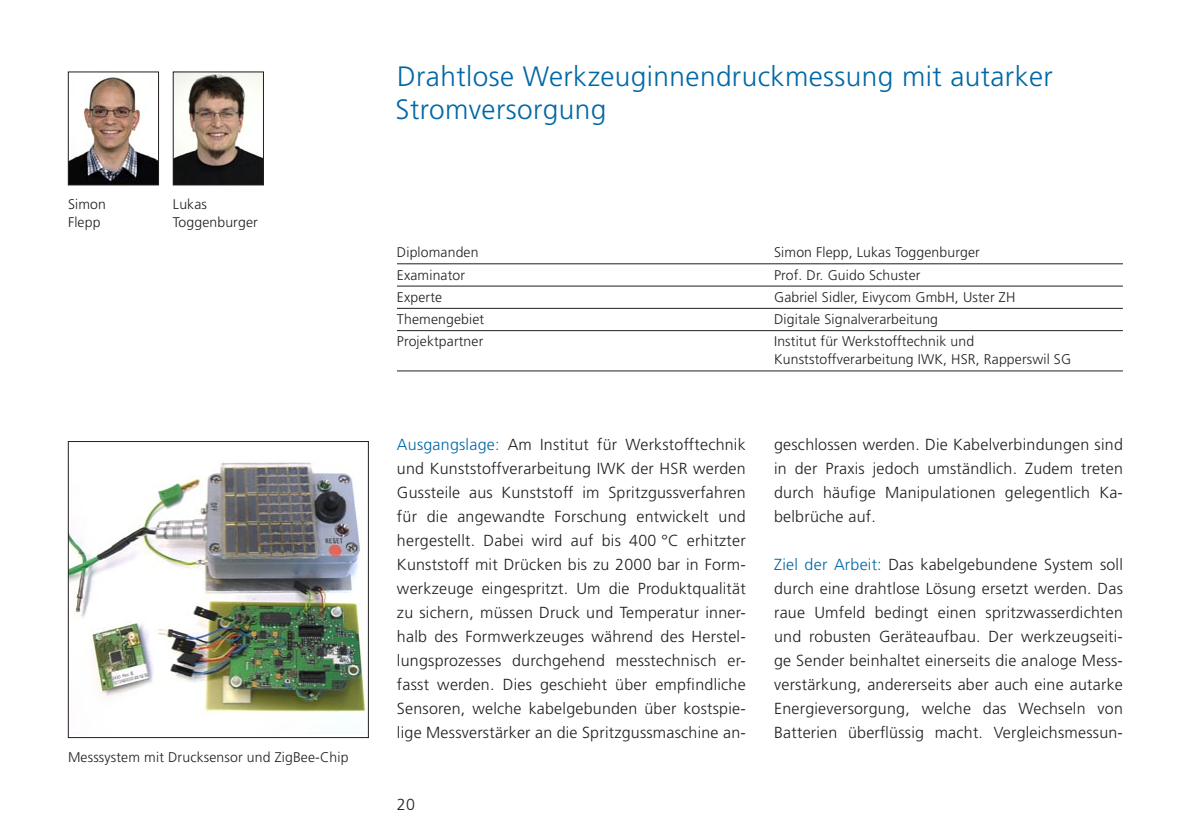
<style>
.page{position:relative;width:1191px;height:840px;background:#fff}
.page>*{position:absolute;margin:0;border:0;box-sizing:border-box;transform-origin:0 0}
.t1{font:300 28px/32.6px "Frutiger";letter-spacing:.015em;color:#0068a5}
.t2{font:300 16px/24px "Frutiger";letter-spacing:.015em;color:#231f20;text-align:justify}
.t3{font:300 14px/18px "Frutiger";letter-spacing:.01em;color:#231f20}
.s1{color:#0068a5}
</style>
<div class="page">
<img style="left:70px;top:462px;width:296px;height:251px">
<div style="left:68px;top:441px;width:301px;height:296px;border:1px solid #231f20"></div>
<img style="left:175px;top:74px;width:87px;height:109px">
<div style="left:173px;top:72px;width:91px;height:113px;border:1px solid #231f20"></div>
<img style="left:70px;top:77px;width:87px;height:106px">
<div style="left:68px;top:72px;width:91px;height:113px;border:1px solid #231f20"></div>
<hr style="left:397px;top:263px;width:726px;height:1px;background:#231f20">
<hr style="left:397px;top:285px;width:726px;height:1px;background:#231f20">
<hr style="left:397px;top:308px;width:726px;height:1px;background:#231f20">
<hr style="left:397px;top:330px;width:726px;height:1px;background:#231f20">
<hr style="left:397px;top:370px;width:726px;height:1px;background:#231f20">
<p class="t3" style="left:68px;top:195px;width:39px">Simon<br>Flepp</p>
<p class="t3" style="left:173px;top:195px;width:86px">Lukas<br>Toggenburger</p>
<p class="t3" style="left:68px;top:747px;width:282px">Messsystem mit Drucksensor und ZigBee-Chip</p>
<h1 class="t1" style="left:395px;top:60px;width:659px">Drahtlose Werkzeuginnendruckmessung mit autarker<br>Stromversorgung</h1>
<p class="t3" style="left:397px;top:243px;width:83px">Diplomanden</p>
<p class="t3" style="left:774px;top:243px;width:207px">Simon Flepp, Lukas Toggenburger</p>
<p class="t3" style="left:397px;top:265px;width:70px">Examinator</p>
<p class="t3" style="left:774px;top:265px;width:148px">Prof. Dr. Guido Schuster</p>
<p class="t3" style="left:397px;top:288px;width:47px">Experte</p>
<p class="t3" style="left:774px;top:288px;width:243px">Gabriel Sidler, Eivycom GmbH, Uster ZH</p>
<p class="t3" style="left:397px;top:310px;width:89px">Themengebiet</p>
<p class="t3" style="left:774px;top:310px;width:165px">Digitale Signalverarbeitung</p>
<p class="t3" style="left:397px;top:332px;width:88px">Projektpartner</p>
<p class="t3" style="left:774px;top:332px;width:298px">Institut für Werkstofftechnik und<br>Kunststoffverarbeitung IWK, HSR, Rapperswil SG</p>
<p class="t2" style="left:397px;top:431px;width:350px"><span class="s1">Ausgangslage:</span> Am Institut für Werkstofftechnik und Kunststoffverarbeitung IWK der HSR werden Gussteile aus Kunststoff im Spritzgussverfahren für die angewandte Forschung entwickelt und hergestellt. Dabei wird auf bis 400 °C erhitzter Kunststoff mit Drücken bis zu 2000 bar in Form&shy;werkzeuge eingespritzt. Um die Produktqualität zu sichern, müssen Druck und Temperatur inner&shy;halb des Formwerkzeuges während des Herstel&shy;lungsprozesses durchgehend messtechnisch er&shy;fasst werden. Dies geschieht über empfindliche Sensoren, welche kabelgebunden über kostspie&shy;lige Messverstärker an die Spritzgussmaschine an-</p>
<p class="t2" style="left:774px;top:431px;width:350px">geschlossen werden. Die Kabelverbindungen sind in der Praxis jedoch umständlich. Zudem treten durch häufige Manipulationen gelegentlich Ka&shy;belbrüche auf.</p>
<p class="t2" style="left:774px;top:551px;width:350px"><span class="s1">Ziel der Arbeit:</span> Das kabelgebundene System soll durch eine drahtlose Lösung ersetzt werden. Das raue Umfeld bedingt einen spritzwasserdichten und robusten Geräteaufbau. Der werkzeugseiti&shy;ge Sender beinhaltet einerseits die analoge Mess&shy;verstärkung, andererseits aber auch eine autarke Energieversorgung, welche das Wechseln von Batterien überflüssig macht. Vergleichsmessun-</p>
<p class="t2" style="left:397px;top:791px;width:20px">20</p>
</div>
